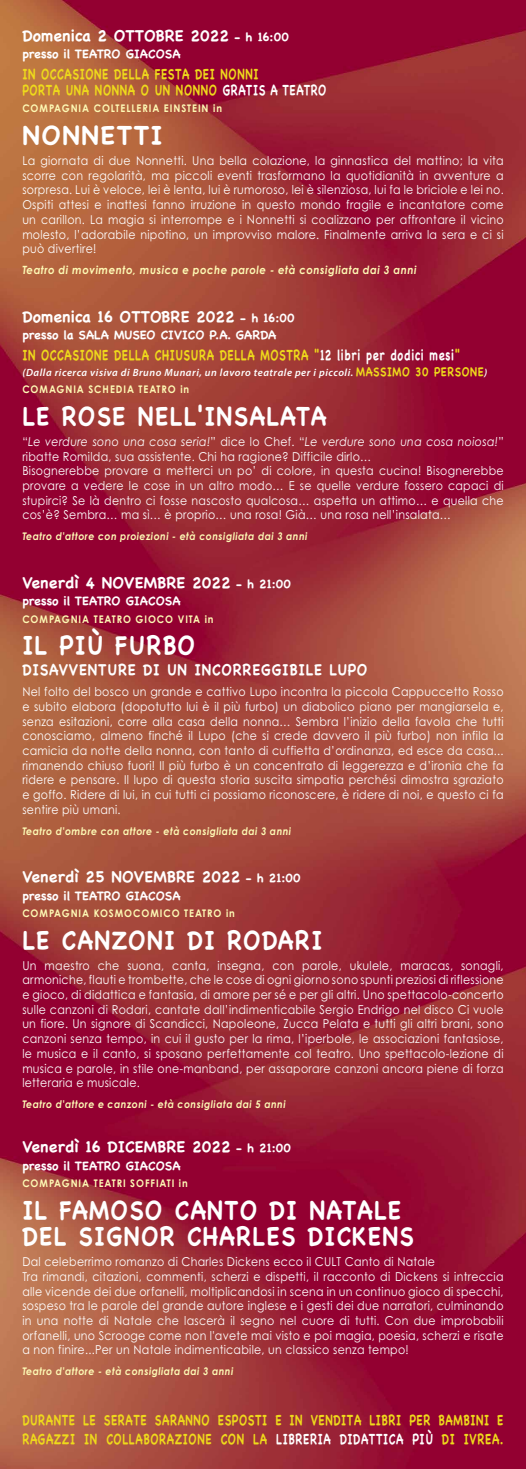
<style>
.page{position:relative;width:526px;height:1469px;background:#fff}
.page>*{position:absolute;margin:0;border:0;box-sizing:border-box;transform-origin:0 0}
.t1{font:700 26.25px/26.2px "Chalkboard";letter-spacing:.05em;color:#fff;scale:.9 1}
.t2{font:700 26.25px "Chalkboard";letter-spacing:.05em;color:#fff}
.t3{font:700 15.75px "Chalkboard";color:#fff}
.t4{font:700 15.75px "Chalkboard";letter-spacing:.05em;color:#fff;scale:.9 1}
.t5{font:700 14.7px/15.8px "Chalkboard";letter-spacing:.05em;color:#eeda1b;scale:.75 1}
.t6{font:12.25px/14.7px "Century Gothic Pro";letter-spacing:.025em;color:#fff;text-align:justify;scale:.9 1}
.t7{font:700 12.25px "Chalkboard";color:#fff}
.t8{font:italic 700 11.38px "Century Gothic Pro";letter-spacing:.05em;color:#fefab5;scale:.9 1}
.t9{font:italic 700 10.5px "Century Gothic Pro";letter-spacing:.05em;color:#fefab5;scale:.9 1}
.t10{font:700 10.5px "Century Gothic Pro";letter-spacing:.1em;color:#fefab5;scale:.9 1}
.t11{font:italic 600 10.5px "Myriad Pro";letter-spacing:.05em;color:#fff}
.s1{font-size:12.25px}
.s2{color:#fff}
.s3{font-family:"Chalkboard";font-weight:700;font-style:normal;font-size:12.6px;color:#eeda1b}
.s4{font-style:italic}
</style>
<div class="page">
<img style="left:0;top:0;width:526px;height:1468px">
<p class="t3" style="left:22px;top:26px;width:268px">Domenica 2 OTTOBRE 2022 <span class="s1">- h 16:00</span></p>
<p class="t7" style="left:22px;top:47px;width:160px">presso il TEATRO GIACOSA</p>
<p class="t5" style="left:22px;top:66px;width:407px">IN OCCASIONE DELLA FESTA DEI NONNI<br>PORTA UNA NONNA O UN NONNO <span class="s2">GRATIS A TEATRO</span></p>
<p class="t10" style="left:22px;top:102px;width:223px">COMPAGNIA COLTELLERIA EINSTEIN in</p>
<h1 class="t2" style="left:22px;top:120px;width:142px">NONNETTI</h1>
<p class="t6" style="left:22px;top:153px;width:536px">La giornata di due Nonnetti. Una bella colazione, la ginnastica del mattino; la vita scorre con regolarità, ma piccoli eventi trasformano la quotidianità in avventure a sorpresa. Lui è veloce, lei è lenta, lui è rumoroso, lei è silenziosa, lui fa le briciole e lei no.<br>Ospiti attesi e inattesi fanno irruzione in questo mondo fragile e incantatore come un carillon. La magia si interrompe e i Nonnetti si coalizzano per affrontare il vicino molesto, l’adorabile nipotino, un improvviso malore. Finalmente arriva la sera e ci si può divertire!</p>
<p class="t8" style="left:22px;top:263px;width:439px">Teatro di movimento, musica e poche parole - età consigliata dai 3 anni</p>
<p class="t3" style="left:22px;top:307px;width:274px">Domenica 16 OTTOBRE 2022 <span class="s1">- h 16:00</span></p>
<p class="t7" style="left:22px;top:327px;width:255px">presso la SALA MUSEO CIVICO P.A. GARDA</p>
<p class="t5" style="left:22px;top:347px;width:585px">IN OCCASIONE DELLA CHIUSURA DELLA MOSTRA "<span class="s2">12 libri per dodici mesi</span>"</p>
<p class="t11" style="left:22px;top:365px;width:466px">(Dalla ricerca visiva di Bruno Munari, un lavoro teatrale per i piccoli. <span class="s3">MASSIMO 30 PERSONE</span>)</p>
<p class="t10" style="left:22px;top:383px;width:187px">COMAGNIA SCHEDIA TEATRO in</p>
<h1 class="t1" style="left:22px;top:402px;width:339px">LE ROSE NELL'INSALATA</h1>
<p class="t6" style="left:22px;top:434px;width:536px;text-align:left">“<span class="s4">Le verdure sono una cosa seria!</span>” dice lo Chef. “<span class="s4">Le verdure sono una cosa noiosa!</span>” ribatte Romilda, sua assistente. Chi ha ragione? Difficile dirlo…<br>Bisognerebbe provare a metterci un po’ di colore, in questa cucina! Bisognerebbe provare a vedere le cose in un altro modo… E se quelle verdure fossero capaci di stupirci? Se là dentro ci fosse nascosto qualcosa… aspetta un attimo… e quella che cos’è? Sembra… ma sì… è proprio… una rosa! Già… una rosa nell’insalata…</p>
<p class="t9" style="left:22px;top:530px;width:318px">Teatro d'attore con proiezioni - età consigliata dai 3 anni</p>
<p class="t3" style="left:22px;top:573px;width:270px">Venerdì 4 NOVEMBRE 2022 <span class="s1">- h 21:00</span></p>
<p class="t7" style="left:22px;top:593px;width:160px">presso il TEATRO GIACOSA</p>
<p class="t10" style="left:22px;top:612px;width:214px">COMPAGNIA TEATRO GIOCO VITA in</p>
<h1 class="t1" style="left:22px;top:632px;width:194px">IL PIÙ FURBO</h1>
<p class="t4" style="left:22px;top:660px;width:385px">DISAVVENTURE DI UN INCORREGGIBILE LUPO</p>
<p class="t6" style="left:22px;top:684px;width:536px">Nel folto del bosco un grande e cattivo Lupo incontra la piccola Cappuccetto Rosso e subito elabora (dopotutto lui è il più furbo) un diabolico piano per mangiarsela e, senza esitazioni, corre alla casa della nonna… Sembra l’inizio della favola che tutti conosciamo, almeno finché il Lupo (che si crede davvero il più furbo) non infila la camicia da notte della nonna, con tanto di cuffietta d’ordinanza, ed esce da casa... rimanendo chiuso fuori! Il più furbo è un concentrato di leggerezza e d’ironia che fa ridere e pensare. Il lupo di questa storia suscita simpatia perchési dimostra sgraziato e goffo. Ridere di lui, in cui tutti ci possiamo riconoscere, è ridere di noi, e questo ci fa sentire più umani.</p>
<p class="t9" style="left:22px;top:824px;width:300px">Teatro d'ombre con attore - età consigliata dai 3 anni</p>
<p class="t3" style="left:22px;top:867px;width:280px">Venerdì 25 NOVEMBRE 2022 <span class="s1">- h 21:00</span></p>
<p class="t7" style="left:22px;top:888px;width:160px">presso il TEATRO GIACOSA</p>
<p class="t10" style="left:22px;top:906px;width:238px">COMPAGNIA KOSMOCOMICO TEATRO in</p>
<h1 class="t1" style="left:22px;top:926px;width:335px">LE CANZONI DI RODARI</h1>
<p class="t6" style="left:22px;top:957px;width:536px">Un maestro che suona, canta, insegna, con parole, ukulele, maracas, sonagli, armoniche, flauti e trombette, che le cose di ogni giorno sono spunti preziosi di riflessione e gioco, di didattica e fantasia, di amore per sé e per gli altri. Uno spettacolo-concerto sulle canzoni di Rodari, cantate dall’indimenticabile Sergio Endrigo nel disco Ci vuole un fiore. Un signore di Scandicci, Napoleone, Zucca Pelata e tutti gli altri brani, sono canzoni senza tempo, in cui il gusto per la rima, l’iperbole, le associazioni fantasiose, le musica e il canto, si sposano perfettamente col teatro. Uno spettacolo-lezione di musica e parole, in stile one-manband, per assaporare canzoni ancora piene di forza letteraria e musicale.</p>
<p class="t9" style="left:22px;top:1097px;width:294px">Teatro d'attore e canzoni - età consigliata dai 5 anni</p>
<p class="t3" style="left:22px;top:1137px;width:270px">Venerdì 16 DICEMBRE 2022 <span class="s1">- h 21:00</span></p>
<p class="t7" style="left:22px;top:1158px;width:160px">presso il TEATRO GIACOSA</p>
<p class="t10" style="left:22px;top:1177px;width:185px">COMPAGNIA TEATRI SOFFIATI in</p>
<h1 class="t1" style="left:22px;top:1196px;width:437px">IL FAMOSO CANTO DI NATALE<br>DEL SIGNOR CHARLES DICKENS</h1>
<p class="t6" style="left:22px;top:1254px;width:536px;text-align:left">Dal celeberrimo romanzo di Charles Dickens ecco il CULT Canto di Natale<br>Tra rimandi, citazioni, commenti, scherzi e dispetti, il racconto di Dickens si intreccia alle vicende dei due orfanelli, moltiplicandosi in scena in un continuo gioco di specchi, sospeso tra le parole del grande autore inglese e i gesti dei due narratori, culminando in una notte di Natale che lascerà il segno nel cuore di tutti. Con due improbabili orfanelli, uno Scrooge come non l'avete mai visto e poi magia, poesia, scherzi e risate a non finire...Per un Natale indimenticabile, un classico senza tempo!</p>
<p class="t9" style="left:22px;top:1364px;width:236px">Teatro d'attore - età consigliata dai 3 anni</p>
<p class="t5" style="left:22px;top:1410px;width:643px;line-height:18.4px">DURANTE LE SERATE SARANNO ESPOSTI E IN VENDITA LIBRI PER BAMBINI E<br>RAGAZZI IN COLLABORAZIONE CON LA <span class="s2">LIBRERIA DIDATTICA PIÙ</span> DI IVREA.</p>
</div>
